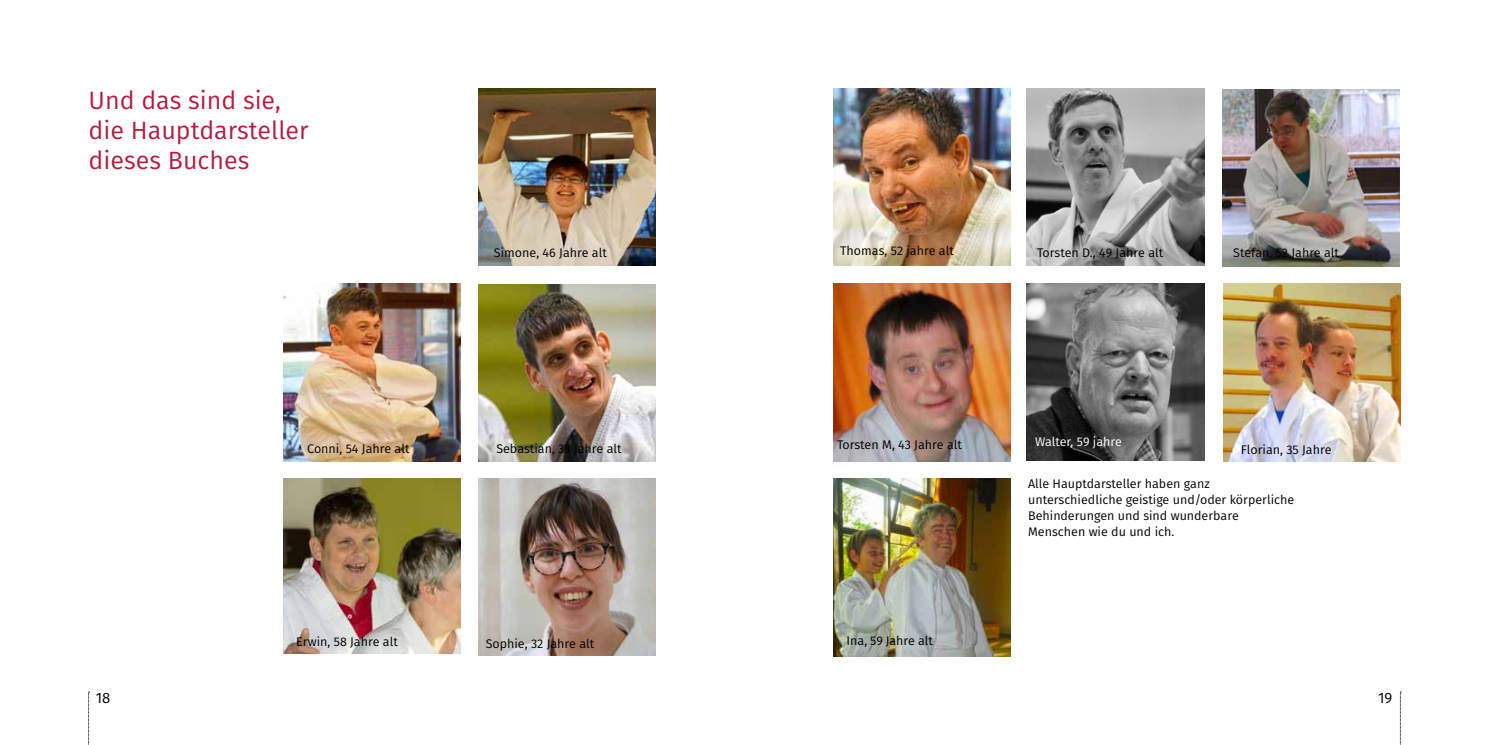
<style>
.page{position:relative;width:1489px;height:745px;background:#fff}
.page>*{position:absolute;margin:0;border:0;box-sizing:border-box;transform-origin:0 0}
.t1{font:25px/30px "Fira Sans";color:#b61c3e}
.t2{font:15px "Fira Sans";color:#000}
.t3{font:12.5px/15.9px "Fira Sans";color:#000}
.t4{font:12.5px "Fira Sans";color:#fff}
</style>
<div class="page">
<svg style="left:1399px;top:691px;width:2px;height:54px"></svg>
<svg style="left:88px;top:691px;width:2px;height:54px"></svg>
<img style="left:283px;top:283px;width:178px;height:178px">
<img style="left:283px;top:478px;width:178px;height:175px">
<img style="left:478px;top:88px;width:178px;height:177px">
<img style="left:478px;top:285px;width:178px;height:176px">
<img style="left:833px;top:88px;width:177px;height:177px">
<img style="left:1026px;top:88px;width:177px;height:177px">
<img style="left:1026px;top:283px;width:177px;height:177px">
<img style="left:833px;top:478px;width:177px;height:178px">
<img style="left:1222px;top:89px;width:177px;height:177px">
<img style="left:1223px;top:283px;width:177px;height:178px">
<img style="left:833px;top:283px;width:177px;height:178px">
<img style="left:478px;top:478px;width:178px;height:177px">
<h1 class="t1" style="left:89px;top:85px;width:221px">Und das sind sie, die Hauptdarsteller dieses Buches</h1>
<p class="t3" style="left:307px;top:440px;width:104px">Conni, 54 Jahre alt</p>
<p class="t3" style="left:296px;top:633px;width:103px">Erwin, 58 Jahre alt</p>
<p class="t3" style="left:494px;top:244px;width:114px">Simone, 46 Jahre alt</p>
<p class="t3" style="left:496px;top:440px;width:127px">Sebastian, 33 Jahre alt</p>
<p class="t3" style="left:485px;top:634px;width:110px">Sophie, 32 Jahre alt</p>
<p class="t3" style="left:840px;top:243px;width:115px">Thomas, 52 jahre alt</p>
<p class="t3" style="left:1037px;top:244px;width:127px">Torsten D., 49 Jahre alt</p>
<p class="t3" style="left:1233px;top:244px;width:107px">Stefan, 52 Jahre alt</p>
<p class="t3" style="left:837px;top:436px;width:126px">Torsten M, 43 Jahre alt</p>
<p class="t4" style="left:1035px;top:433px;width:88px">Walter, 59 jahre</p>
<p class="t3" style="left:1240px;top:441px;width:92px">Florian, 35 Jahre</p>
<p class="t3" style="left:846px;top:632px;width:88px">Ina, 59 Jahre alt</p>
<p class="t3" style="left:1028px;top:475px;width:268px">Alle Hauptdarsteller haben ganz unterschiedliche geistige und/oder körperliche Behinderungen und sind wunderbare Menschen wie du und ich.</p>
<p class="t2" style="left:96px;top:686px;width:16px">18</p>
<p class="t2" style="left:1377px;top:686px;width:16px">19</p>
</div>
